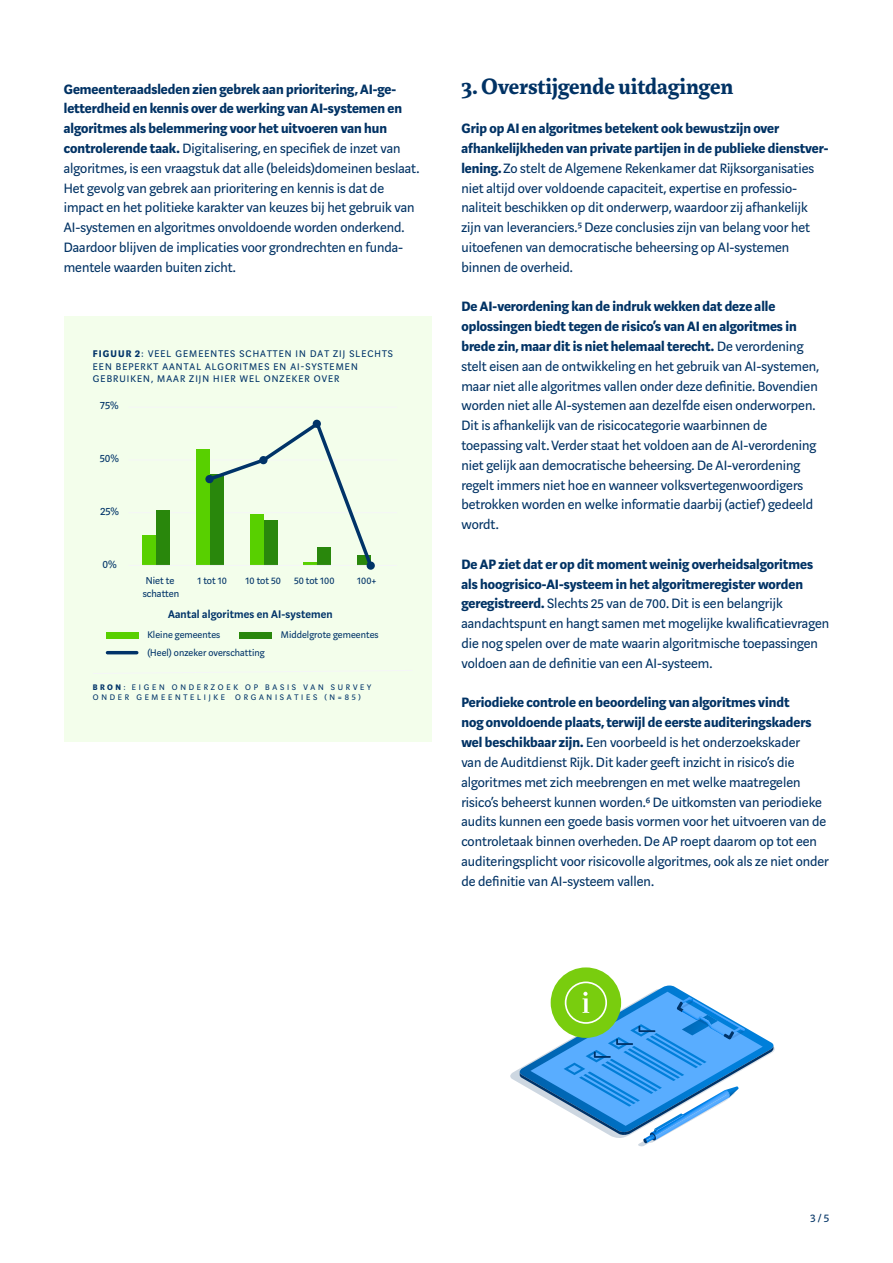
<style>
.page{position:relative;width:893px;height:1263px;background:#fff}
.page>*{position:absolute;margin:0;border:0;box-sizing:border-box;transform-origin:0 0}
.t1{font:700 24px "Marat";color:#003264}
.t2{font:15px/19.8px "Marat Sans";color:#003264}
.t3{font:600 12.15px "Marat Sans";letter-spacing:.015em;color:#003368}
.t4{font:12.15px "Marat Sans";color:#003368}
.t5{font:12px "Marat Sans";color:#003264}
.t6{font:10.95px/13.2px "Marat Sans";color:#003368}
.t7{font:10.65px/12.9px "Marat Sans";letter-spacing:.1em;color:#003368}
.t8{font:9px/10.6px "Marat Sans";letter-spacing:.31em;color:#003368}
.s1{font-weight:700}
</style>
<div class="page">
<div style="left:64px;top:317px;width:368px;height:425px;background:#f3feeb"></div>
<svg style="left:93px;top:670px;width:319px;height:4px"></svg>
<hr style="left:129px;top:512px;width:268px;height:1px;background:#f5f6f7">
<hr style="left:129px;top:459px;width:268px;height:1px;background:#f5f6f7">
<hr style="left:129px;top:407px;width:268px;height:1px;background:#f5f6f7">
<hr style="left:107px;top:651px;width:30px;height:3px;background:#003368">
<div style="left:106px;top:632px;width:33px;height:6px;background:#58d000"></div>
<div style="left:240px;top:632px;width:32px;height:6px;background:#29870c"></div>
<div style="left:196px;top:449px;width:14px;height:117px;background:#58d000"></div>
<div style="left:142px;top:535px;width:14px;height:31px;background:#58d000"></div>
<div style="left:156px;top:510px;width:14px;height:56px;background:#29870c"></div>
<hr style="left:129px;top:565px;width:268px;height:1px;background:#f5f6f7">
<svg style="left:205px;top:419px;width:166px;height:151px"></svg>
<div style="left:313px;top:420px;width:8px;height:8px;background:#003368;border-radius:50%"></div>
<div style="left:367px;top:561px;width:8px;height:9px;background:#003368;border-radius:50%"></div>
<div style="left:259px;top:456px;width:9px;height:8px;background:#003368;border-radius:50%"></div>
<div style="left:205px;top:475px;width:9px;height:8px;background:#003368;border-radius:50%"></div>
<div style="left:551px;top:967px;width:70px;height:71px;background:#79cd0e;border-radius:50%"></div>
<svg style="left:510px;top:975px;width:265px;height:172px"></svg>
<p class="t2" style="left:64px;top:79px;width:357px"><span class="s1">Gemeenteraadsleden zien gebrek aan prioritering, AI-ge&shy;letterdheid en kennis over de werking van AI-systemen en algoritmes als belemmering voor het uitvoeren van hun controlerende taak.</span> Digitalisering, en specifiek de inzet van algoritmes, is een vraagstuk dat alle (beleids)domeinen beslaat.<br>Het gevolg van gebrek aan prioritering en kennis is dat de impact en het politieke karakter van keuzes bij het gebruik van AI-systemen en algoritmes onvoldoende worden onderkend.<br>Daardoor blijven de implicaties voor grondrechten en funda&shy;mentele waarden buiten zicht.</p>
<h1 class="t1" style="left:461px;top:72px;width:273px">3. Overstijgende uitdagingen</h1>
<p class="t2" style="left:461px;top:119px;width:369px"><span class="s1">Grip op AI en algoritmes betekent ook bewustzijn over afhankelijkheden van private partijen in de publieke dienstver&shy;lening.</span> Zo stelt de Algemene Rekenkamer dat Rijksorganisaties niet altijd over voldoende capaciteit, expertise en professio&shy;naliteit beschikken op dit onderwerp, waardoor zij afhankelijk zijn van leveranciers.5 Deze conclusies zijn van belang voor het uitoefenen van democratische beheersing op AI-systemen binnen de overheid.</p>
<p class="t2" style="left:461px;top:297px;width:359px"><span class="s1">De AI-verordening kan de indruk wekken dat deze alle oplossingen biedt tegen de risico’s van AI en algoritmes in brede zin, maar dit is niet helemaal terecht.</span> De verordening stelt eisen aan de ontwikkeling en het gebruik van AI-systemen, maar niet alle algoritmes vallen onder deze definitie. Bovendien worden niet alle AI-systemen aan dezelfde eisen onderworpen.<br>Dit is afhankelijk van de risicocategorie waarbinnen de toepassing valt. Verder staat het voldoen aan de AI-verordening niet gelijk aan democratische beheersing. De AI-verordening regelt immers niet hoe en wanneer volksvertegenwoordigers betrokken worden en welke informatie daarbij (actief) gedeeld wordt.</p>
<p class="t2" style="left:461px;top:554px;width:369px"><span class="s1">De AP ziet dat er op dit moment weinig overheidsalgoritmes als hoogrisico-AI-systeem in het algoritmeregister worden geregistreerd.</span> Slechts 25 van de 700. Dit is een belangrijk aandachtspunt en hangt samen met mogelijke kwalificatievragen die nog spelen over de mate waarin algoritmische toepassingen voldoen aan de definitie van een AI-systeem.</p>
<p class="t2" style="left:461px;top:693px;width:369px"><span class="s1">Periodieke controle en beoordeling van algoritmes vindt<br>nog onvoldoende plaats, terwijl de eerste auditeringskaders wel beschikbaar zijn.</span> Een voorbeeld is het onderzoekskader<br>van de Auditdienst Rijk. Dit kader geeft inzicht in risico’s die algoritmes met zich meebrengen en met welke maatregelen risico’s beheerst kunnen worden.6 De uitkomsten van periodieke audits kunnen een goede basis vormen voor het uitvoeren van de controletaak binnen overheden. De AP roept daarom op tot een auditeringsplicht voor risicovolle algoritmes, ook als ze niet onder de definitie van AI-systeem vallen.</p>
<p class="t7" style="left:93px;top:347px;width:302px"><span class="s1">FIGUUR 2</span>: VEEL GEMEENTES SCHATTEN IN DAT ZIJ SLECHTS<br>EEN BEPERKT AANTAL ALGORITMES EN AI-SYSTEMEN<br>GEBRUIKEN, MAAR ZIJN HIER WEL ONZEKER OVER</p>
<p class="t4" style="left:100px;top:399px;width:20px">75%</p>
<p class="t4" style="left:100px;top:452px;width:21px">50%</p>
<p class="t4" style="left:100px;top:505px;width:20px">25%</p>
<p class="t4" style="left:102px;top:558px;width:16px">0%</p>
<p class="t6" style="left:143px;top:574px;width:38px">Niet te schatten</p>
<p class="t6" style="left:197px;top:574px;width:31px">1 tot 10</p>
<p class="t6" style="left:246px;top:574px;width:90px">10 tot 50 50 tot 100</p>
<p class="t6" style="left:357px;top:574px;width:21px">100+</p>
<p class="t3" style="left:168px;top:607px;width:166px">Aantal algoritmes en AI-systemen</p>
<p class="t7" style="left:281px;top:628px;width:99px">Middelgrote gemeentes</p>
<p class="t7" style="left:147px;top:628px;width:74px">Kleine gemeentes</p>
<p class="t7" style="left:147px;top:646px;width:119px">(Heel) onzeker overschatting</p>
<p class="t8" style="left:93px;top:681px;width:280px"><span class="s1">BRON</span>: EIGEN ONDERZOEK OP BASIS VAN SURVEY<br>ONDER GEMEENTELIJKE ORGANISATIES (N=85)</p>
<p class="t5" style="left:810px;top:1212px;width:20px">3/5</p>
</div>
